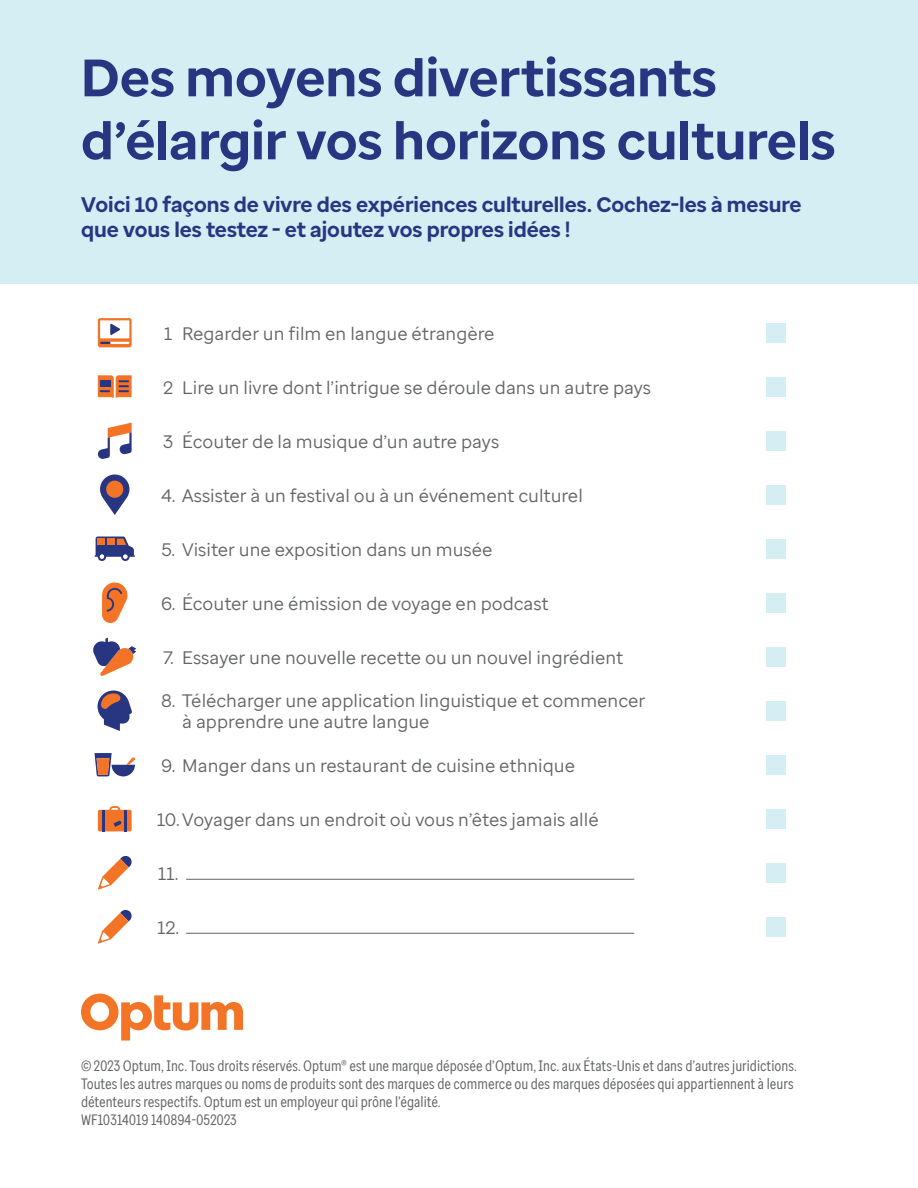
<style>
.page{position:relative;width:918px;height:1188px;background:#fff}
.page>*{position:absolute;margin:0;border:0;box-sizing:border-box;transform-origin:0 0}
.t1{font:700 52.5px/63px "Optum Sans";color:#283682}
.t2{font:700 21px/25.5px "Optum Sans";color:#283682}
.Table{font:18px "Optum Sans";color:#636466}
.t3{font:15px/18px "Optum Sans Cond";color:#636466}
</style>
<div class="page">
<svg style="left:98px;top:318px;width:34px;height:29px"></svg>
<div style="left:100px;top:320px;width:29px;height:18px;background:#fff"></div>
<svg style="left:100px;top:342px;width:29px;height:2px"></svg>
<svg style="left:110px;top:324px;width:10px;height:11px"></svg>
<div style="left:766px;top:323px;width:20px;height:20px;background:#d5eef4"></div>
<svg style="left:98px;top:375px;width:34px;height:23px"></svg>
<div style="left:100px;top:380px;width:11px;height:7px;background:#283682"></div>
<div style="left:766px;top:377px;width:20px;height:20px;background:#d5eef4"></div>
<svg style="left:98px;top:423px;width:34px;height:36px"></svg>
<div style="left:766px;top:431px;width:20px;height:20px;background:#d5eef4"></div>
<svg style="left:100px;top:475px;width:29px;height:40px"></svg>
<div style="left:106px;top:481px;width:17px;height:17px;background:#f47427;border-radius:50%"></div>
<div style="left:766px;top:485px;width:20px;height:20px;background:#d5eef4"></div>
<svg style="left:94px;top:537px;width:41px;height:24px"></svg>
<div style="left:766px;top:539px;width:20px;height:20px;background:#d5eef4"></div>
<svg style="left:102px;top:583px;width:25px;height:40px"></svg>
<div style="left:766px;top:593px;width:20px;height:20px;background:#d5eef4"></div>
<svg style="left:93px;top:638px;width:43px;height:38px"></svg>
<div style="left:766px;top:647px;width:20px;height:20px;background:#d5eef4"></div>
<svg style="left:98px;top:691px;width:34px;height:40px"></svg>
<div style="left:766px;top:701px;width:20px;height:20px;background:#d5eef4"></div>
<svg style="left:95px;top:753px;width:40px;height:23px"></svg>
<div style="left:766px;top:755px;width:20px;height:20px;background:#d5eef4"></div>
<svg style="left:98px;top:806px;width:34px;height:25px"></svg>
<div style="left:766px;top:809px;width:20px;height:20px;background:#d5eef4"></div>
<svg style="left:98px;top:856px;width:34px;height:34px"></svg>
<hr style="left:186px;top:879px;width:448px;height:1px;background:#636466">
<div style="left:766px;top:863px;width:20px;height:20px;background:#d5eef4"></div>
<svg style="left:98px;top:910px;width:34px;height:34px"></svg>
<hr style="left:186px;top:933px;width:448px;height:1px;background:#636466">
<div style="left:766px;top:917px;width:20px;height:20px;background:#d5eef4"></div>
<div style="left:0;top:0;width:918px;height:284px;background:#d5eef4"></div>
<svg style="left:81px;top:994px;width:162px;height:47px"></svg>
<h1 class="t1" style="left:81px;top:46px;width:756px">Des moyens divertissants d’élargir vos horizons culturels</h1>
<h2 class="t2" style="left:81px;top:192px;width:722px">Voici 10 façons de vivre des expériences culturelles. Cochez-les à mesure que vous les testez - et ajoutez vos propres idées !</h2>
<p class="Table" style="left:164px;top:322px;width:10px">1</p>
<p class="Table" style="left:182px;top:322px;width:314px">Regarder un film en langue étrangère</p>
<p class="Table" style="left:163px;top:376px;width:11px">2</p>
<p class="Table" style="left:182px;top:376px;width:471px">Lire un livre dont l’intrigue se déroule dans un autre pays</p>
<p class="Table" style="left:163px;top:430px;width:12px">3</p>
<p class="Table" style="left:182px;top:430px;width:319px">Écouter de la musique d’un autre pays</p>
<p class="Table" style="left:161px;top:484px;width:423px">4. Assister à un festival ou à un événement culturel</p>
<p class="Table" style="left:162px;top:538px;width:332px">5. Visiter une exposition dans un musée</p>
<p class="Table" style="left:161px;top:592px;width:389px">6. Écouter une émission de voyage en podcast</p>
<p class="Table" style="left:163px;top:646px;width:13px">7.</p>
<p class="Table" style="left:182px;top:646px;width:443px">Essayer une nouvelle recette ou un nouvel ingrédient</p>
<p class="Table" style="left:161px;top:689px;width:486px">8. Télécharger une application linguistique et commencer</p>
<p class="Table" style="left:182px;top:710px;width:249px">à apprendre une autre langue</p>
<p class="Table" style="left:161px;top:754px;width:415px">9. Manger dans un restaurant de cuisine ethnique</p>
<p class="Table" style="left:157px;top:808px;width:443px">10.Voyager dans un endroit où vous n’êtes jamais allé</p>
<p class="Table" style="left:158px;top:862px;width:22px">11.</p>
<p class="Table" style="left:157px;top:916px;width:23px">12.</p>
<p class="t3" style="left:81px;top:1057px;width:717px">© 2023 Optum, Inc. Tous droits réservés. Optum® est une marque déposée d’Optum, Inc. aux États-Unis et dans d’autres juridictions.<br>Toutes les autres marques ou noms de produits sont des marques de commerce ou des marques déposées qui appartiennent à leurs détenteurs respectifs. Optum est un employeur qui prône l’égalité.</p>
<p class="t3" style="left:81px;top:1111px;width:157px">WF10314019 140894-052023</p>
</div>
